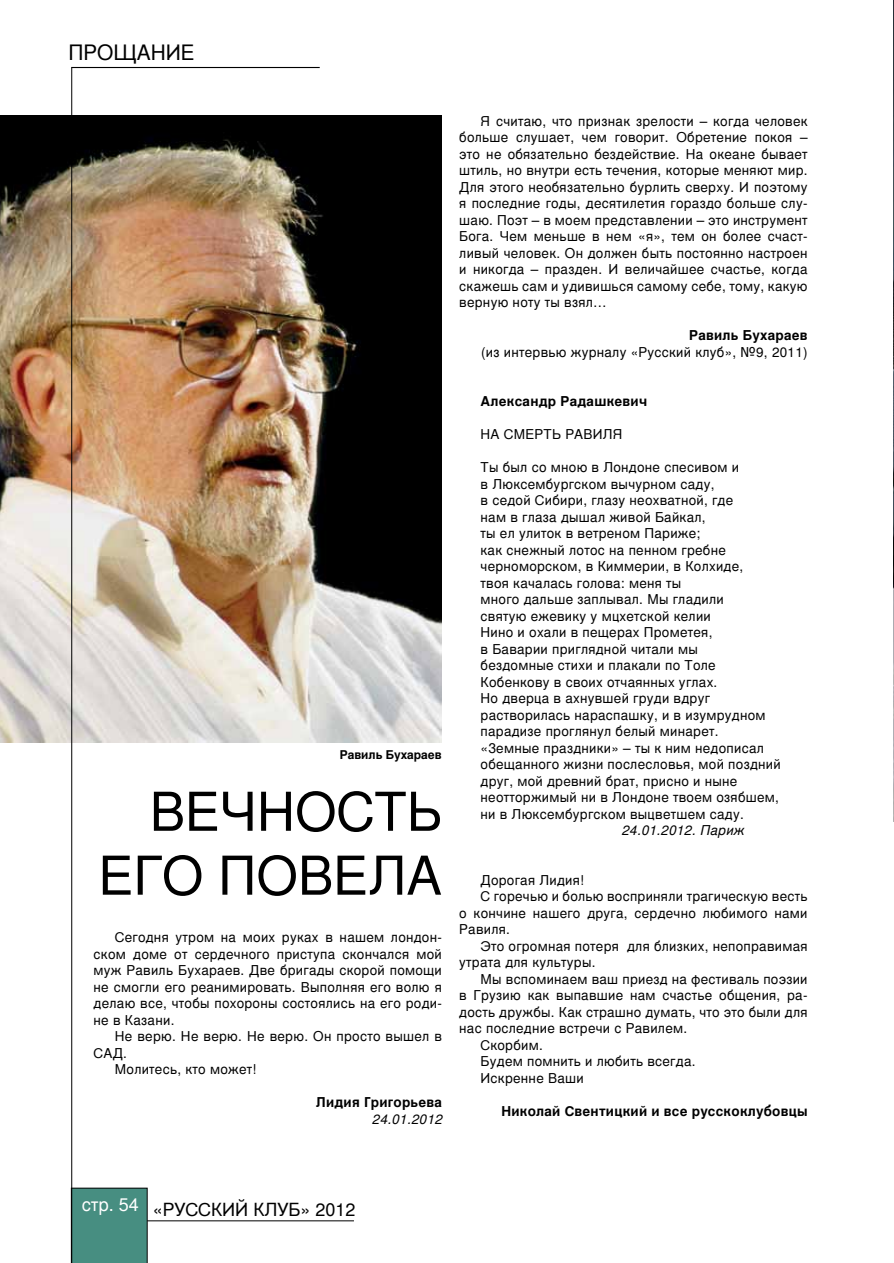
<style>
.page{position:relative;width:894px;height:1263px;background:#fff}
.page>*{position:absolute;margin:0;border:0;box-sizing:border-box;transform-origin:0 0}
.t1{font:53.55px "Nimbus San LCY";color:#000}
.t2{font:21.15px "Nimbus San LCY";color:#000}
.t3{font:18px "Nimbus San LCY";color:#000}
.t4{font:13.5px/16.5px "Nimbus San LCY";letter-spacing:.02em;color:#000;text-align:justify}
.t5{font:700 13.5px "Nimbus San LCY";letter-spacing:.02em;color:#000}
.t6{font:italic 13.5px "Nimbus San LCY";letter-spacing:.02em;color:#000}
.t7{font:700 12px "Nimbus San LCY";color:#000}
.s1{font-weight:700}
.s2{font-family:"Tahoma"}
</style>
<div class="page">
<div style="left:72px;top:1188px;width:75px;height:75px;background:#478e81"></div>
<img style="left:0;top:115px;width:442px;height:627px">
<hr style="left:147px;top:1220px;width:207px;height:1px;background:#000">
<hr style="left:71px;top:67px;width:249px;height:1px;background:#000">
<hr style="left:71px;top:67px;width:1px;height:1196px;background:#000">
<img style="left:893px;top:0;width:1px;height:821px">
<h2 class="t2" style="left:68px;top:40px;width:128px">П рощание</h2>
<p class="t7" style="left:340px;top:747px;width:103px">Равиль Бухараев</p>
<h1 class="t1" style="left:150px;top:780px;width:144px">ВЕЧНОСТЬ</h1>
<h1 class="t1" style="left:98px;top:844px;width:34px">ЕГО</h1>
<h1 class="t1" style="left:218px;top:844px;width:38px">ПОВЕЛА</h1>
<p class="t4" style="left:94px;top:929px;width:350px;text-indent:21px">Сегодня утром на моих руках в нашем лондон&shy;ском доме от сердечного приступа скончался мой муж Равиль Бухараев. Две бригады скорой помощи не смогли его реанимировать. Выполняя его волю я делаю все, чтобы похороны состоялись на его роди&shy;не в Казани.</p>
<p class="t4" style="left:115px;top:1028px;width:328px">Не верю. Не верю. Не верю. Он просто вышел в</p>
<p class="t4" style="left:94px;top:1044px;width:11px">САД</p>
<p class="t4" style="left:115px;top:1044px;width:143px;text-indent:8px">.<br>Молитесь, кто может!</p>
<p class="t5" style="left:316px;top:1094px;width:127px">Лидия Григорьева</p>
<p class="t6" style="left:372px;top:1111px;width:71px">24.01.2012</p>
<p class="t4" style="left:459px;top:113px;width:350px;text-indent:21px">Я считаю, что признак зрелости – когда человек больше слушает, чем говорит. Обретение покоя – это не обязательно бездействие. Н а океане бывает штиль, но внутри есть течения, которые меняют мир.<br>Для этого необязательно бурлить сверху. И поэтому я последние годы, десятилетия гораздо больше слу&shy;шаю. Поэт – в моем представлении – это инструмент Бога. Чем меньше в нем «я», тем он более счаст&shy;ливый человек. Он должен быть постоянно настроен и никогда – празден. И величайшее счастье, когда скажешь сам и удивишься самому себе, тому, какую верную ноту ты взял…</p>
<p class="t4" style="left:481px;top:327px;width:328px;text-align:right"><span class="s1">Равиль Бухараев<br></span>(из интервью журналу «Русский клуб», <span class="s2">№</span>9, 2011)</p>
<p class="t5" style="left:480px;top:393px;width:168px">Александр Радашкевич</p>
<p class="t4" style="left:480px;top:426px;width:55px">НА СМЕРТЬ</p>
<p class="t4" style="left:565px;top:426px;width:11px">РАВИЛЯ</p>
<p class="t4" style="left:480px;top:459px;width:301px;text-align:left">Ты был со мною в Лондоне спесивом и<br>в Люксембургском вычурном саду,<br>в седой Сибири, глазу неохватной, где<br>нам в глаза дышал живой Байкал,<br>ты ел улиток в ветреном П ариже;<br>как снежный лотос на пенном гребне черноморском, в Киммерии, в Колхиде,<br>твоя качалась голова: меня ты<br>много дальше заплывал. Мы гладили<br>святую ежевику у мцхетской келии<br>Н ино и охали в пещерах П рометея,<br>в Баварии приглядной читали мы<br>бездомные стихи и плакали по Толе Кобенкову в своих отчаянных углах.<br>Но дверца в ахнувшей груди вдруг растворилась нараспашку, и в изумрудном парадизе проглянул белый минарет.<br>«Земные праздники» – ты к ним недописал обещанного жизни послесловья, мой поздний друг, мой древний брат, присно и ныне неотторжимый ни в Лондоне твоем озябшем, ни в Люксембургском выцветшем саду.</p>
<p class="t6" style="left:621px;top:822px;width:124px">24.01.2012. Париж</p>
<p class="t4" style="left:480px;top:871px;width:105px">Дорогая Лидия!</p>
<p class="t4" style="left:480px;top:888px;width:328px">С горечью и болью восприняли трагическую весть</p>
<p class="t4" style="left:459px;top:904px;width:350px">о кончине нашего друга, сердечно любимого нами</p>
<p class="t4" style="left:459px;top:921px;width:52px">Равиля.</p>
<p class="t4" style="left:480px;top:937px;width:328px">Это огромная потеря для близких, непоправимая</p>
<p class="t4" style="left:459px;top:954px;width:138px">утрата для культуры.</p>
<p class="t4" style="left:480px;top:970px;width:328px">Мы вспоминаем ваш приезд на фестиваль поэзии</p>
<p class="t4" style="left:459px;top:987px;width:350px">в Грузию как выпавшие нам счастье общения, ра-</p>
<p class="t4" style="left:459px;top:1003px;width:350px">дость дружбы. Как страшно думать, что это были для</p>
<p class="t4" style="left:459px;top:1020px;width:229px">нас последние встречи с Равилем.</p>
<p class="t4" style="left:480px;top:1036px;width:64px">Скорбим.</p>
<p class="t4" style="left:480px;top:1053px;width:216px">Будем помнить и любить всегда.</p>
<p class="t4" style="left:480px;top:1069px;width:105px">Искренне Ваши</p>
<p class="t5" style="left:501px;top:1103px;width:308px">Николай Свентицкий и все русскоклубовцы</p>
<h3 class="t3" style="left:82px;top:1199px;width:94px"><sup>стр.</sup> <sup>54</sup> «РУССКИЙ</h3>
<h3 class="t3" style="left:253px;top:1199px;width:13px">КЛУБ</h3>
<h3 class="t3" style="left:300px;top:1199px;width:57px">» 2012</h3>
</div>
